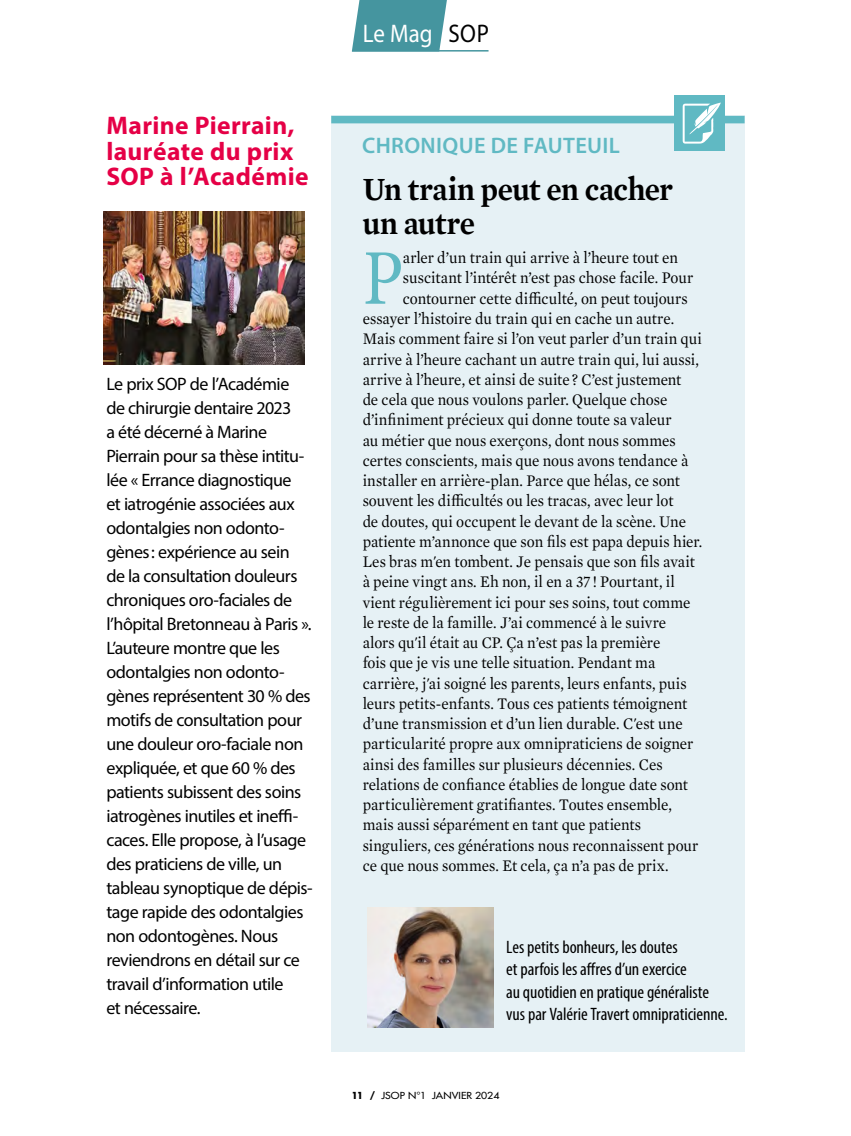
<style>
.page{position:relative;width:851px;height:1136px;background:#fff}
.page>*{position:absolute;margin:0;border:0;box-sizing:border-box;transform-origin:0 0}
.t1{font:78.75px "Minion Pro";color:#60b9c3;scale:.92 1}
.t2{font:600 33px/34.5px "Mercury Text G1";letter-spacing:-.02em;color:#000;scale:.91 1}
.t3{font:700 25.5px/25.5px "Myriad Pro";letter-spacing:.015em;color:#e50046}
.t4{font:25.5px "Myriad Pro";letter-spacing:.005em;color:#fff;scale:.9 1}
.t5{font:600 22.5px "Myriad Pro";letter-spacing:.015em;color:#60b9c3}
.t6{font:18px/24px "Myriad Pro";letter-spacing:-.025em;color:#000}
.t7{font:condensed 18px/22.5px "Myriad Pro";letter-spacing:-.005em;color:#000}
.t8{font:16.5px "Mercury Text G1";letter-spacing:-.005em;color:#000;scale:.92 1}
.t9{font:500 9.45px "Futura Std";letter-spacing:.005em;color:#000;scale:1.11 1}
.s1{color:#000}
.s2{font-weight:700}
</style>
<div class="page">
<svg style="left:352px;top:0;width:95px;height:50px;background:#539da6"></svg>
<hr style="left:352px;top:50px;width:136px;height:2px;background:#45959f">
<div style="left:331px;top:116px;width:413px;height:935px;background:#e6f1f5"></div>
<div style="left:331px;top:116px;width:413px;height:7px;background:#60b9c3"></div>
<div style="left:674px;top:95px;width:50px;height:55px;background:#60b9c3"></div>
<svg style="left:682px;top:102px;width:38px;height:42px"></svg>
<img style="left:367px;top:907px;width:126px;height:120px">
<img style="left:103px;top:212px;width:201px;height:152px">
<h3 class="t3" style="left:106px;top:112px;width:204px">Marine Pierrain, lauréate du prix<br>SOP à l’Académie</h3>
<p class="t6" style="left:106px;top:371px;width:208px">Le prix SOP de l’Académie<br>de chirurgie dentaire 2023<br>a été décerné à Marine<br>Pierrain pour sa thèse intitu&shy;lée « Errance diagnostique<br>et iatrogénie associées aux odontalgies non odonto&shy;gènes: expérience au sein de la consultation douleurs chroniques oro-faciales de l’hôpital Bretonneau à Paris ».<br>L’auteure montre que les odontalgies non odonto&shy;gènes représentent 30 % des motifs de consultation pour une douleur oro-faciale non expliquée, et que 60 % des patients subissent des soins iatrogènes inutiles et ineffi&shy;caces. Elle propose, à l’usage des praticiens de ville, un tableau synoptique de dépis&shy;tage rapide des odontalgies non odontogènes. Nous reviendrons en détail sur ce travail d’information utile<br>et nécessaire.</p>
<h3 class="t4" style="left:362px;top:17px;width:142px">Le Mag <span class="s1">SOP</span></h3>
<h3 class="t5" style="left:362px;top:131px;width:259px">CHRONIQUE DE FAUTEUIL</h3>
<h2 class="t2" style="left:362px;top:170px;width:342px">Un train peut en cacher un autre</h2>
<h1 class="t1" style="left:362px;top:226px;width:46px">P</h1>
<p class="t8" style="left:403px;top:246px;width:300px">arler d’un train qui arrive à l’heure tout en</p>
<p class="t8" style="left:403px;top:266px;width:317px">suscitant l’intérêt n’est pas chose facile. Pour</p>
<p class="t8" style="left:403px;top:286px;width:311px">contourner cette difficulté, on peut toujours</p>
<p class="t8" style="left:362px;top:306px;width:340px">essayer l’histoire du train qui en cache un autre.</p>
<p class="t8" style="left:362px;top:327px;width:370px">Mais comment faire si l’on veut parler d’un train qui</p>
<p class="t8" style="left:362px;top:347px;width:367px">arrive à l’heure cachant un autre train qui, lui aussi,</p>
<p class="t8" style="left:362px;top:367px;width:348px">arrive à l’heure, et ainsi de suite ? C’est justement</p>
<p class="t8" style="left:362px;top:387px;width:333px">de cela que nous voulons parler. Quelque chose</p>
<p class="t8" style="left:362px;top:408px;width:337px">d’infiniment précieux qui donne toute sa valeur</p>
<p class="t8" style="left:362px;top:428px;width:342px">au métier que nous exerçons, dont nous sommes</p>
<p class="t8" style="left:362px;top:448px;width:355px">certes conscients, mais que nous avons tendance à</p>
<p class="t8" style="left:362px;top:468px;width:346px">installer en arrière-plan. Parce que hélas, ce sont</p>
<p class="t8" style="left:362px;top:489px;width:339px">souvent les difficultés ou les tracas, avec leur lot</p>
<p class="t8" style="left:362px;top:509px;width:353px">de doutes, qui occupent le devant de la scène. Une</p>
<p class="t8" style="left:362px;top:529px;width:370px">patiente m’annonce que son fils est papa depuis hier.</p>
<p class="t8" style="left:362px;top:549px;width:362px">Les bras m'en tombent. Je pensais que son fils avait</p>
<p class="t8" style="left:362px;top:570px;width:341px">à peine vingt ans. Eh non, il en a 37 ! Pourtant, il</p>
<p class="t8" style="left:362px;top:590px;width:358px">vient régulièrement ici pour ses soins, tout comme</p>
<p class="t8" style="left:362px;top:610px;width:331px">le reste de la famille. J’ai commencé à le suivre</p>
<p class="t8" style="left:362px;top:630px;width:325px">alors qu'il était au CP. Ça n’est pas la première</p>
<p class="t8" style="left:362px;top:651px;width:319px">fois que je vis une telle situation. Pendant ma</p>
<p class="t8" style="left:362px;top:671px;width:353px">carrière, j'ai soigné les parents, leurs enfants, puis</p>
<p class="t8" style="left:362px;top:691px;width:354px">leurs petits-enfants. Tous ces patients témoignent</p>
<p class="t8" style="left:362px;top:711px;width:349px">d’une transmission et d’un lien durable. C'est une</p>
<p class="t8" style="left:362px;top:732px;width:361px">particularité propre aux omnipraticiens de soigner</p>
<p class="t8" style="left:362px;top:752px;width:327px">ainsi des familles sur plusieurs décennies. Ces</p>
<p class="t8" style="left:362px;top:772px;width:355px">relations de confiance établies de longue date sont</p>
<p class="t8" style="left:362px;top:792px;width:337px">particulièrement gratifiantes. Toutes ensemble,</p>
<p class="t8" style="left:362px;top:813px;width:304px">mais aussi séparément en tant que patients</p>
<p class="t8" style="left:362px;top:833px;width:366px">singuliers, ces générations nous reconnaissent pour</p>
<p class="t8" style="left:362px;top:853px;width:334px">ce que nous sommes. Et cela, ça n’a pas de prix.</p>
<p class="t7" style="left:506px;top:935px;width:223px">Les petits bonheurs, les doutes<br>et parfois les affres d’un exercice<br>au quotidien en pratique généraliste vus par Valérie Travert omnipraticienne.</p>
<p class="t9" style="left:351px;top:1089px;width:135px"><span class="s2">11 /</span> JSOP N°1 JANVIER 2024</p>
</div>
